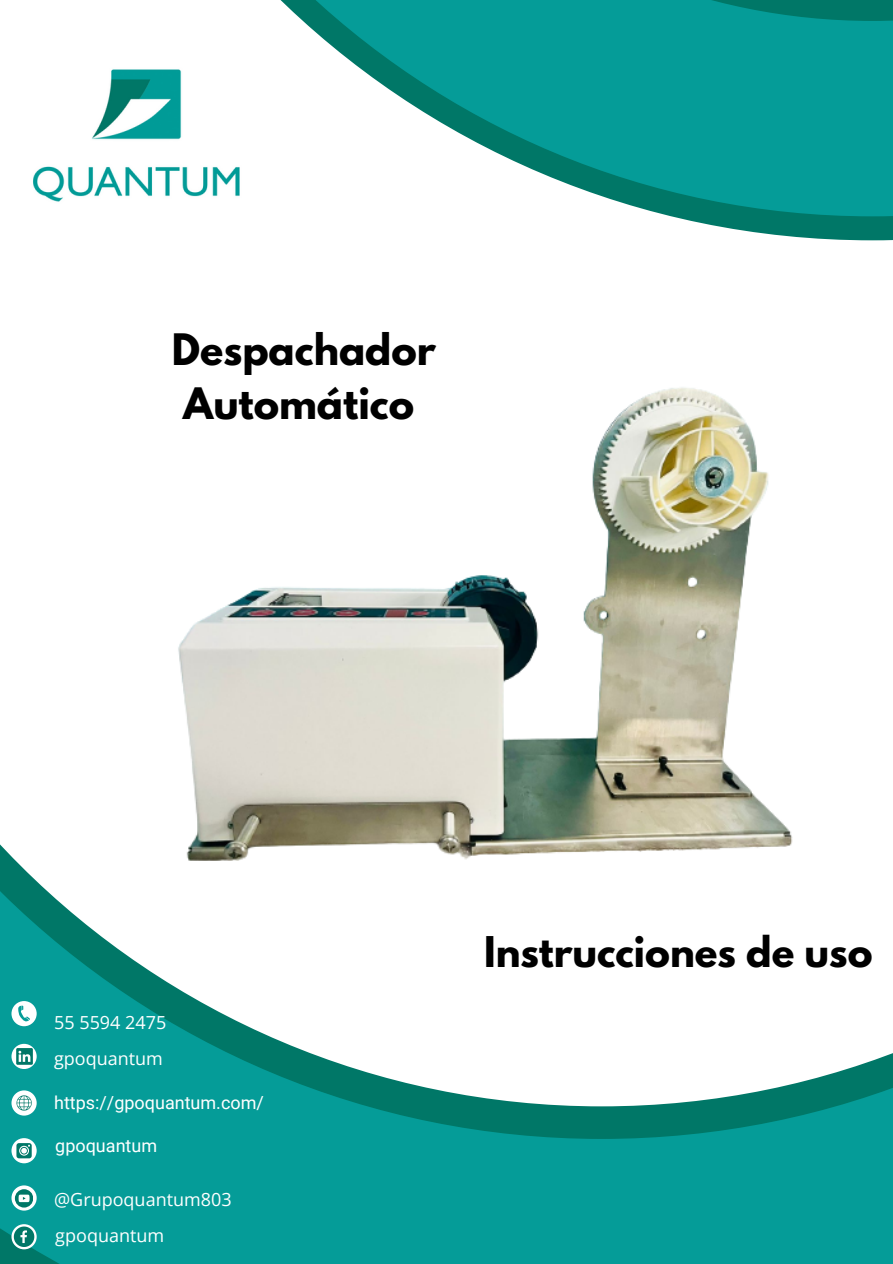
<style>
.page{position:relative;width:893px;height:1264px;background:#fff}
.page>*{position:absolute;margin:0;border:0;box-sizing:border-box;transform-origin:0 0}
.t1{font:700 38.4px "League Spartan";color:#000}
.t2{font:700 37.5px "League Spartan";color:#000}
.t3{font:18px "Open Sans";color:#fff}
.t4{font:18px "Roboto";color:#fff}
</style>
<div class="page">
<svg style="left:280px;top:0;width:612px;height:240px;fill:#059c98"></svg>
<svg style="left:0;top:844px;width:892px;height:419px;fill:#059c98"></svg>
<div style="left:11px;top:1090px;width:26px;height:25px;background:#fff;border-radius:50%"></div>
<div style="left:11px;top:1001px;width:26px;height:25px;background:#fff;border-radius:50%"></div>
<svg style="left:11px;top:1043px;width:26px;height:26px"></svg>
<svg style="left:18px;top:1005px;width:12px;height:16px"></svg>
<img style="left:33px;top:69px;width:207px;height:133px">
<svg style="left:16px;top:1095px;width:16px;height:15px"></svg>
<img style="left:118px;top:387px;width:732px;height:520px">
<svg style="left:11px;top:1138px;width:26px;height:25px"></svg>
<svg style="left:16px;top:1143px;width:16px;height:15px"></svg>
<svg style="left:11px;top:1185px;width:26px;height:25px"></svg>
<svg style="left:15px;top:1189px;width:18px;height:18px"></svg>
<svg style="left:16px;top:1048px;width:17px;height:16px"></svg>
<svg style="left:11px;top:1224px;width:26px;height:25px"></svg>
<svg style="left:14px;top:1226px;width:20px;height:20px"></svg>
<p class="t1" style="left:172px;top:331px;width:265px">Despachador</p>
<p class="t1" style="left:183px;top:385px;width:232px">Automático</p>
<p class="t3" style="left:54px;top:1009px;width:114px">55 5594 2475</p>
<p class="t3" style="left:54px;top:1045px;width:110px">gpoquantum</p>
<p class="t4" style="left:54px;top:1091px;width:211px">https://gpoquantum.com/</p>
<p class="t4" style="left:55px;top:1134px;width:103px">gpoquantum</p>
<p class="t3" style="left:54px;top:1186px;width:179px">@Grupoquantum803</p>
<p class="t3" style="left:55px;top:1222px;width:110px">gpoquantum</p>
<p class="t2" style="left:484px;top:932px;width:390px">Instrucciones de uso</p>
</div>
